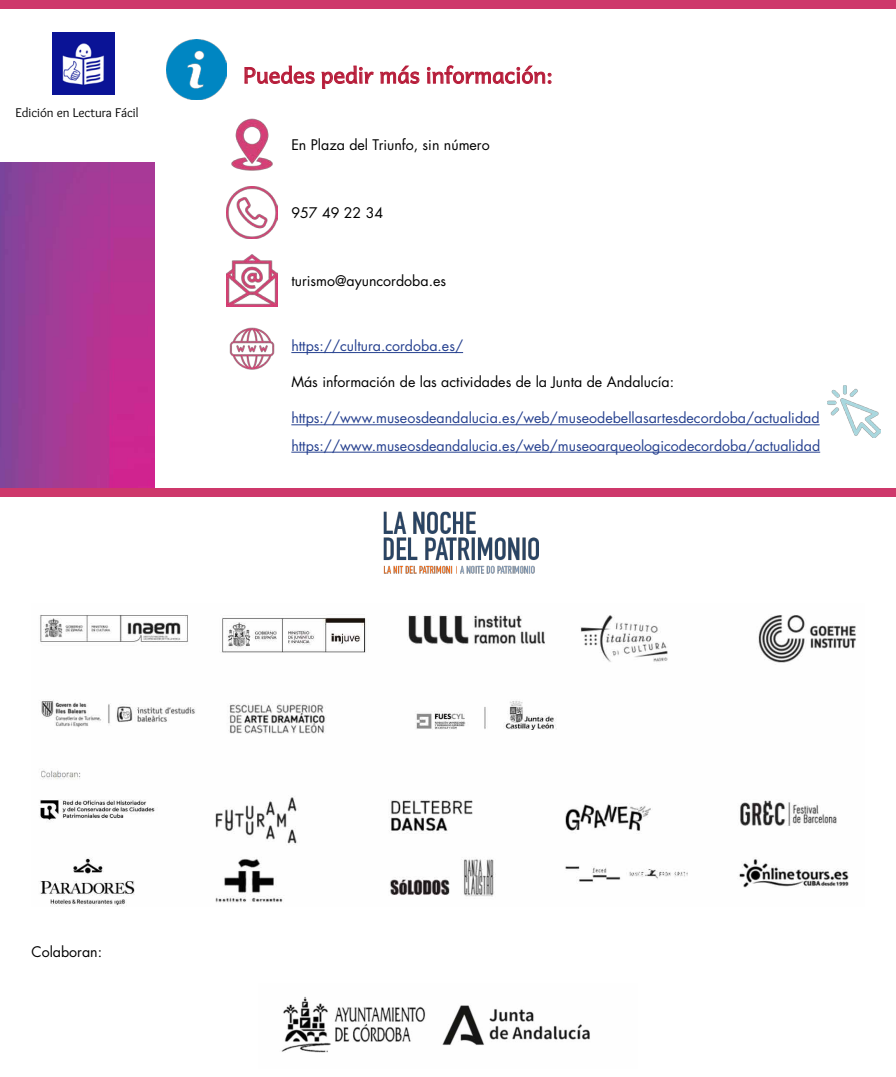
<style>
.page{position:relative;width:896px;height:1077px;background:#fff}
.page>*{position:absolute;margin:0;border:0;box-sizing:border-box;transform-origin:0 0}
.t1{font:21.88px "Andika Basic";color:#b61839}
.t2{font:14.17px/27.3px "Futura Std";color:#25408f}
.t3{font:14.17px "Futura Std";color:#000}
.t4{font:13.12px "Overlock";color:#000}
</style>
<div class="page">
<img style="left:52px;top:32px;width:62px;height:62px">
<img style="left:166px;top:40px;width:60px;height:60px">
<svg style="left:245px;top:66px;width:70px;height:18px"></svg>
<svg style="left:322px;top:66px;width:52px;height:23px"></svg>
<svg style="left:380px;top:66px;width:39px;height:18px"></svg>
<svg style="left:427px;top:65px;width:124px;height:19px"></svg>
<img style="left:231px;top:119px;width:42px;height:51px">
<img style="left:226px;top:187px;width:52px;height:51px">
<img style="left:226px;top:255px;width:52px;height:51px">
<img style="left:229px;top:327px;width:46px;height:43px">
<hr style="left:291px;top:352px;width:172px;height:1px;background:#25408f">
<hr style="left:291px;top:424px;width:529px;height:1px;background:#25408f">
<hr style="left:291px;top:452px;width:529px;height:1px;background:#25408f">
<div style="left:0;top:487px;width:896px;height:9px;background:#ce386b"></div>
<img style="left:828px;top:385px;width:52px;height:53px">
<div style="left:0;top:0;width:896px;height:9px;background:#ce386b"></div>
<img style="left:384px;top:512px;width:155px;height:62px">
<img style="left:40px;top:615px;width:816px;height:291px">
<img style="left:281px;top:996px;width:309px;height:57px">
<img style="left:0;top:162px;width:154px;height:325px">
<p class="t4" style="left:15px;top:105px;width:125px">Edición en Lectura Fácil</p>
<h1 class="t1" style="left:243px;top:55px;width:311px">Puedes pedir más información:</h1>
<p class="t3" style="left:291px;top:136px;width:200px">En Plaza del Triunfo, sin número</p>
<p class="t3" style="left:291px;top:204px;width:93px">957 49 22 34</p>
<p class="t3" style="left:291px;top:272px;width:156px">turismo@ayuncordoba.es</p>
<p class="t2" style="left:291px;top:332px;width:173px">https://cultura.cordoba.es/</p>
<p class="t3" style="left:291px;top:373px;width:384px">Más información de las actividades de la Junta de Andalucía:</p>
<p class="t2" style="left:291px;top:404px;width:530px">https://www.museosdeandalucia.es/web/museodebellasartesdecordoba/actualidad https://www.museosdeandalucia.es/web/museoarqueologicodecordoba/actualidad</p>
<p class="t3" style="left:32px;top:942px;width:72px">Colaboran:</p>
</div>
